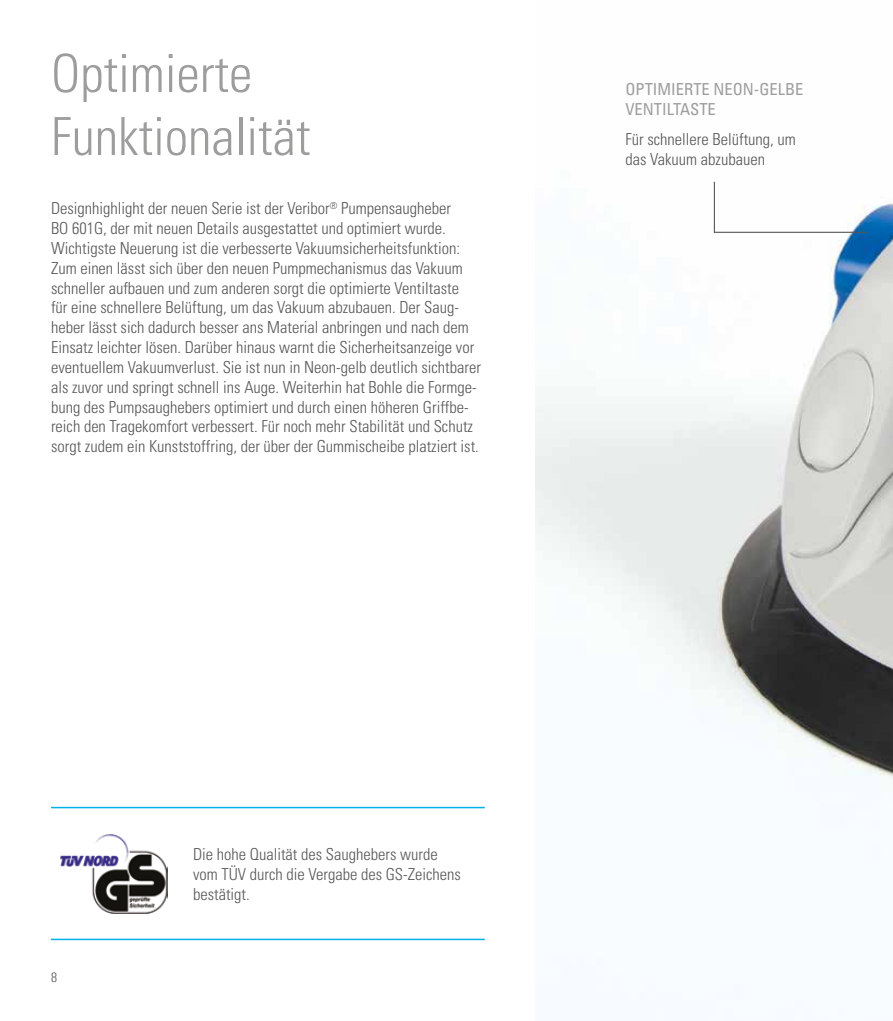
<style>
.page{position:relative;width:893px;height:1021px;background:#fff}
.page>*{position:absolute;margin:0;border:0;box-sizing:border-box;transform-origin:0 0}
.t1{font:300 condensed 52.5px/63px "Univers";color:#9d9d9c}
.t2{font:300 condensed 16.5px/19.8px "Univers";color:#575756}
.t3{font:condensed 16.5px/19.8px "Univers";color:#9d9d9c}
.t4{font:300 condensed 13.5px "Univers";color:#575756}
</style>
<div class="page">
<img style="left:536px;top:203px;width:357px;height:581px">
<img style="left:60px;top:834px;width:108px;height:79px">
<svg style="left:713px;top:181px;width:155px;height:52px"></svg>
<hr style="left:51px;top:806px;width:434px;height:2px;background:#00b1eb">
<hr style="left:51px;top:938px;width:434px;height:2px;background:#00b1eb">
<h1 class="t1" style="left:51px;top:42px;width:261px">Optimierte<br>Funktionalität</h1>
<p class="t2" style="left:51px;top:199px;width:431px">Designhighlight der neuen Serie ist der Veribor<sup>®</sup> Pumpensaugheber<br>BO 601G, der mit neuen Details ausgestattet und optimiert wurde.<br>Wichtigste Neuerung ist die verbesserte Vakuumsicherheitsfunktion:<br>Zum einen lässt sich über den neuen Pumpmechanismus das Vakuum schneller aufbauen und zum anderen sorgt die optimierte Ventiltaste<br>für eine schnellere Belüftung, um das Vakuum abzubauen. Der Saug&shy;heber lässt sich dadurch besser ans Material anbringen und nach dem Einsatz leichter lösen. Darüber hinaus warnt die Sicherheitsanzeige vor eventuellem Vakuumverlust. Sie ist nun in Neon-gelb deutlich sichtbarer als zuvor und springt schnell ins Auge. Weiterhin hat Bohle die Formge&shy;bung des Pumpsaughebers optimiert und durch einen höheren Griffbe&shy;reich den Tragekomfort verbessert. Für noch mehr Stabilität und Schutz sorgt zudem ein Kunststoffring, der über der Gummischeibe platziert ist.</p>
<p class="t3" style="left:625px;top:79px;width:179px">OPTIMIERTE NEON-GELBE<br>VENTILTASTE</p>
<p class="t2" style="left:625px;top:129px;width:172px">Für schnellere Belüftung, um das Vakuum abzubauen</p>
<p class="t4" style="left:51px;top:968px;width:7px">8</p>
<p class="t2" style="left:193px;top:844px;width:269px">Die hohe Qualität des Saughebers wurde vom TÜV durch die Vergabe des GS-Zeichens bestätigt.</p>
</div>
